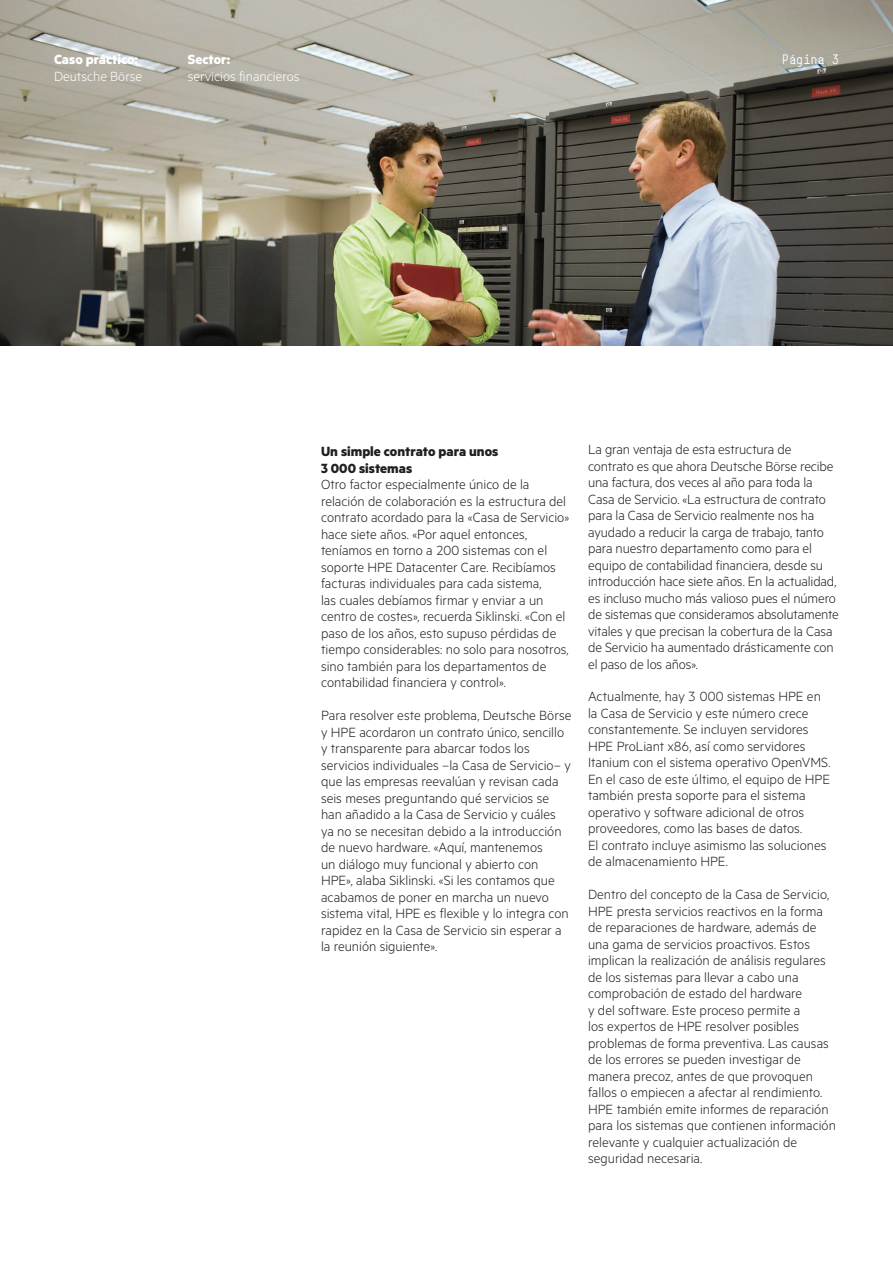
<style>
.page{position:relative;width:893px;height:1263px;background:#fff}
.page>*{position:absolute;margin:0;border:0;box-sizing:border-box;transform-origin:0 0}
.Body_text_last_Metri{font:300 15px/16.5px "Metric HPE";color:#231f20}
.Body_header_Metric_B{font:700 15px/17.2px "Metric";color:#231f20}
.Descriptor_Metric_Bo{font:300 15px/17.2px "Metric HPE";color:#fff}
.Descriptor_Metric_Bo-2{font:700 15px/17.2px "Metric HPE";color:#fff}
.Page_number_Simple_P{font:13.5px "Simple Pro";color:#fff}
.s1{font-weight:300}
.s2{font-weight:700}
</style>
<div class="page">
<img style="left:0;top:0;width:893px;height:345px">
<p class="Descriptor_Metric_Bo-2" style="left:54px;top:50px;width:90px">Caso práctico:<br><span class="s1">Deutsche Börse</span></p>
<p class="Descriptor_Metric_Bo" style="left:188px;top:50px;width:113px"><span class="s2">Sector:<br></span>servicios financieros</p>
<p class="Page_number_Simple_P" style="left:782px;top:52px;width:59px">Página 3</p>
<p class="Body_header_Metric_B" style="left:321px;top:442px;width:179px">Un simple contrato para unos<br>3 000 sistemas</p>
<p class="Body_text_last_Metri" style="left:321px;top:476px;width:250px">Otro factor especialmente único de la relación de colaboración es la estructura del contrato acordado para la «Casa de Servicio» hace siete años. «Por aquel entonces, teníamos en torno a 200 sistemas con el soporte HPE Datacenter Care. Recibíamos facturas individuales para cada sistema,<br>las cuales debíamos firmar y enviar a un centro de costes», recuerda Siklinski. «Con el paso de los años, esto supuso pérdidas de tiempo considerables: no solo para nosotros, sino también para los departamentos de contabilidad financiera y control».</p>
<p class="Body_text_last_Metri" style="left:321px;top:706px;width:252px">Para resolver este problema, Deutsche Börse y HPE acordaron un contrato único, sencillo y transparente para abarcar todos los servicios individuales –la Casa de Servicio– y que las empresas reevalúan y revisan cada seis meses preguntando qué servicios se han añadido a la Casa de Servicio y cuáles ya no se necesitan debido a la introducción de nuevo hardware. «Aquí, mantenemos<br>un diálogo muy funcional y abierto con HPE», alaba Siklinski. «Si les contamos que acabamos de poner en marcha un nuevo sistema vital, HPE es flexible y lo integra con rapidez en la Casa de Servicio sin esperar a la reunión siguiente».</p>
<p class="Body_text_last_Metri" style="left:588px;top:441px;width:252px">La gran ventaja de esta estructura de contrato es que ahora Deutsche Börse recibe una factura, dos veces al año para toda la Casa de Servicio. «La estructura de contrato para la Casa de Servicio realmente nos ha ayudado a reducir la carga de trabajo, tanto para nuestro departamento como para el equipo de contabilidad financiera, desde su introducción hace siete años. En la actualidad, es incluso mucho más valioso pues el número de sistemas que consideramos absolutamente vitales y que precisan la cobertura de la Casa de Servicio ha aumentado drásticamente con el paso de los años».</p>
<p class="Body_text_last_Metri" style="left:588px;top:688px;width:244px">Actualmente, hay 3 000 sistemas HPE en la Casa de Servicio y este número crece constantemente. Se incluyen servidores HPE ProLiant x86, así como servidores Itanium con el sistema operativo OpenVMS.<br>En el caso de este último, el equipo de HPE también presta soporte para el sistema operativo y software adicional de otros proveedores, como las bases de datos.<br>El contrato incluye asimismo las soluciones de almacenamiento HPE.</p>
<p class="Body_text_last_Metri" style="left:588px;top:885px;width:249px">Dentro del concepto de la Casa de Servicio, HPE presta servicios reactivos en la forma de reparaciones de hardware, además de una gama de servicios proactivos. Estos implican la realización de análisis regulares de los sistemas para llevar a cabo una comprobación de estado del hardware<br>y del software. Este proceso permite a<br>los expertos de HPE resolver posibles problemas de forma preventiva. Las causas de los errores se pueden investigar de manera precoz, antes de que provoquen fallos o empiecen a afectar al rendimiento.<br>HPE también emite informes de reparación para los sistemas que contienen información relevante y cualquier actualización de seguridad necesaria.</p>
</div>
